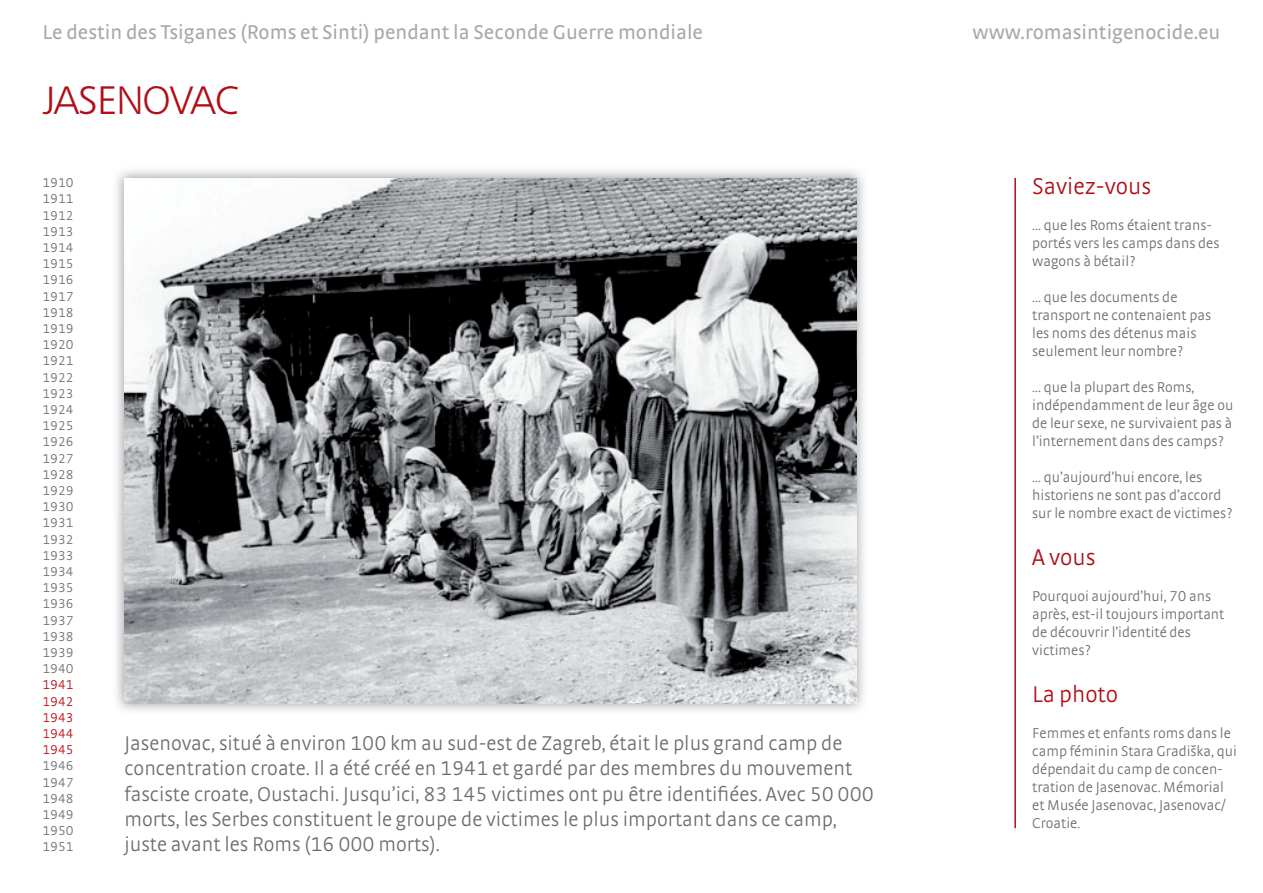
<style>
.page{position:relative;width:1263px;height:893px;background:#fff}
.page>*{position:absolute;margin:0;border:0;box-sizing:border-box;transform-origin:0 0}
.t1{font:300 39px "FR23";color:#b00d15}
.t2{font:300 24px "Strada TF";color:#b00d15}
.t3{font:300 21px/25.2px "Strada TF";color:#6c6d70}
.t4{font:21px "Strada TF";color:#a8a9ad}
.t5{font:300 15px/18px "Strada TF";color:#6c6d70}
.t6{font:300 13.5px/16.2px "Strada TF";color:#6c6d70;text-align:justify}
.t7{font:300 13.5px/16.2px "Strada TF";color:#b00d15;text-align:justify}
</style>
<div class="page">
<img style="left:116px;top:170px;width:748px;height:541px">
<img style="left:124px;top:178px;width:732px;height:525px">
<hr style="left:1014px;top:178px;width:2px;height:650px;background:#b00d15">
<h3 class="t4" style="left:43px;top:20px;width:662px">Le destin des Tsiganes (Roms et Sinti) pendant la Seconde Guerre mondiale</h3>
<h3 class="t4" style="left:972px;top:20px;width:249px">www.romasintigenocide.eu</h3>
<h1 class="t1" style="left:43px;top:77px;width:197px">JASENOVAC</h1>
<p class="t6" style="left:43px;top:175px;width:33px">1910<br>1911<br>1912<br>1913<br>1914<br>1915<br>1916<br>1917<br>1918<br>1919<br>1920<br>1921<br>1922<br>1923<br>1924<br>1925<br>1926<br>1927<br>1928<br>1929<br>1930<br>1931<br>1932<br>1933<br>1934<br>1935<br>1936<br>1937<br>1938<br>1939<br>1940</p>
<p class="t7" style="left:43px;top:677px;width:33px">1941<br>1942<br>1943<br>1944<br>1945</p>
<p class="t6" style="left:43px;top:758px;width:33px">1946<br>1947<br>1948<br>1949<br>1950<br>1951</p>
<p class="t3" style="left:124px;top:730px;width:751px">Jasenovac, situé à environ 100 km au sud-est de Zagreb, était le plus grand camp de concentration croate. Il a été créé en 1941 et gardé par des membres du mouvement fasciste croate, Oustachi. Jusqu’ici, 83 145 victimes ont pu être identifiées. Avec 50 000 morts, les Serbes constituent le groupe de victimes le plus important dans ce camp, juste avant les Roms (16 000 morts).</p>
<h2 class="t2" style="left:1032px;top:173px;width:120px">Saviez-vous</h2>
<p class="t5" style="left:1032px;top:216px;width:189px">... que les Roms étaient trans&shy;portés vers les camps dans des wagons à bétail?</p>
<p class="t5" style="left:1032px;top:288px;width:180px">... que les documents de transport ne contenaient pas les noms des détenus mais seulement leur nombre?</p>
<p class="t5" style="left:1032px;top:378px;width:203px">... que la plupart des Roms, indépendamment de leur âge ou de leur sexe, ne survivaient pas à l’internement dans des camps?</p>
<p class="t5" style="left:1032px;top:468px;width:202px">... qu’aujourd’hui encore, les historiens ne sont pas d’accord sur le nombre exact de victimes?</p>
<h2 class="t2" style="left:1032px;top:543px;width:65px">A vous</h2>
<p class="t5" style="left:1032px;top:587px;width:194px">Pourquoi aujourd’hui, 70 ans après, est-il toujours important de découvrir l’identité des victimes?</p>
<h2 class="t2" style="left:1032px;top:680px;width:87px">La photo</h2>
<p class="t5" style="left:1032px;top:723px;width:206px">Femmes et enfants roms dans le camp féminin Stara Gradiška, qui dépendait du camp de concen&shy;tration de Jasenovac. Mémorial et Musée Jasenovac, Jasenovac/<br>Croatie.</p>
</div>
